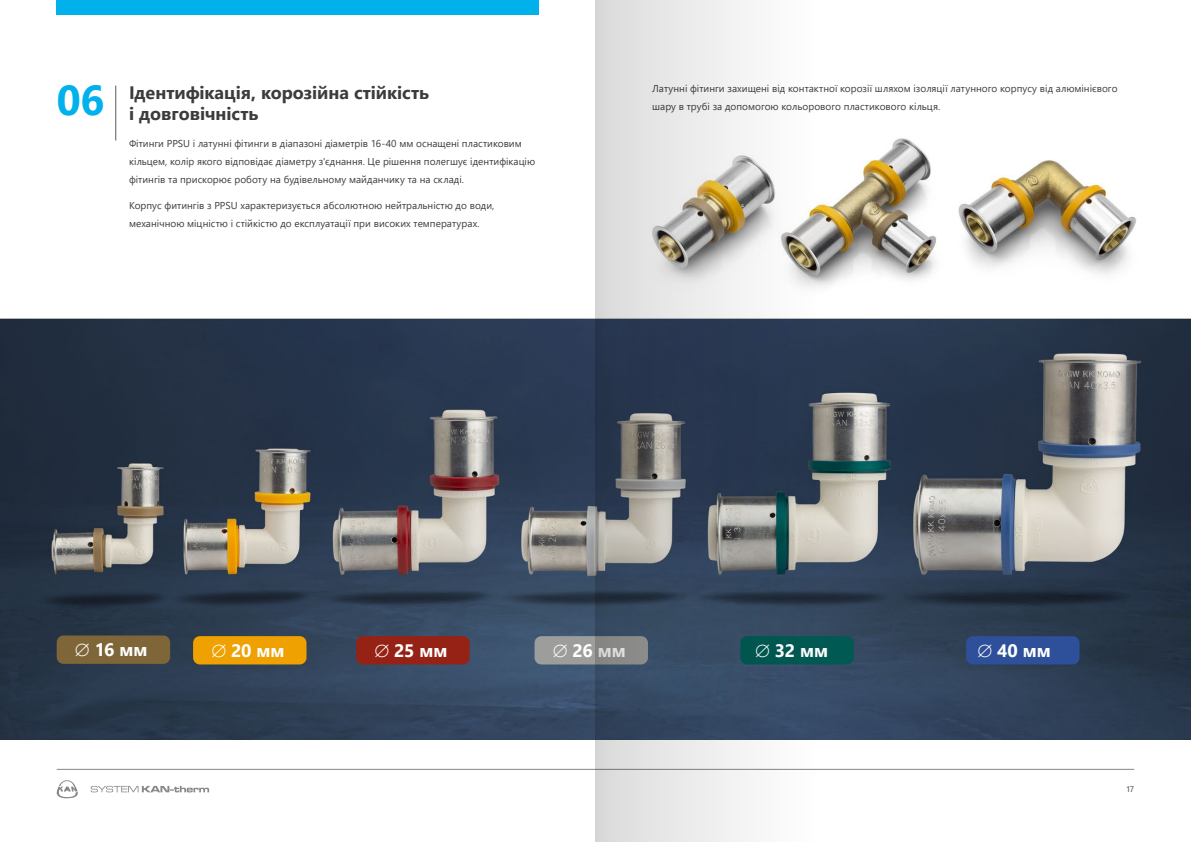
<style>
.page{position:relative;width:1191px;height:842px;background:#fff}
.page>*{position:absolute;margin:0;border:0;box-sizing:border-box;transform-origin:0 0}
.t1{font:700 41.7px "Segoe UI";color:#00b1eb}
.t2{font:700 18px/21.6px "Segoe UI";letter-spacing:-.005em;color:#3c3c3b}
.t3{font:700 18px "Segoe UI";letter-spacing:-.005em;color:#fff}
.t4{font:10px/18px "Segoe UI";color:#3c3c3b}
.t5{font:8px "Segoe UI";color:#3c3c3b}
</style>
<div class="page">
<svg style="left:57px;top:780px;width:21px;height:18px"></svg>
<svg style="left:91px;top:786px;width:118px;height:6px"></svg>
<img style="left:0;top:0;width:1191px;height:740px">
<hr style="left:116px;top:86px;width:1px;height:54px;background:#575756">
<div style="left:57px;top:635px;width:113px;height:29px;background:#7f6638;border-radius:7px"></div>
<div style="left:193px;top:636px;width:113px;height:28px;background:#eea100;border-radius:7px"></div>
<div style="left:356px;top:636px;width:113px;height:28px;background:#962215;border-radius:7px"></div>
<div style="left:534px;top:636px;width:114px;height:28px;background:#9d9d9c;border-radius:7px"></div>
<hr style="left:57px;top:769px;width:1077px;height:1px;background:#878787">
<div style="left:57px;top:0;width:482px;height:14px;background:#00b1eb"></div>
<div style="left:740px;top:636px;width:113px;height:28px;background:#005a53;border-radius:7px"></div>
<div style="left:966px;top:636px;width:113px;height:28px;background:#2e4f9a;border-radius:7px"></div>
<svg style="left:595px;top:0;width:221px;height:842px"></svg>
<h1 class="t1" style="left:57px;top:61px;width:49px">06</h1>
<h2 class="t2" style="left:129px;top:80px;width:301px">Ідентифікація, корозійна стійкість і довговічність</h2>
<p class="t4" style="left:129px;top:133px;width:407px">Фітинги PPSU і латунні фітинги в діапазоні діаметрів 16-40 мм оснащені пластиковим кільцем, колір якого відповідає діаметру з'єднання. Це рішення полегшує ідентифікацію фітингів та прискорює роботу на будівельному майданчику та на складі.</p>
<p class="t4" style="left:129px;top:196px;width:367px">Корпус фитингів з PPSU характеризується абсолютною нейтральністю до води, механічною міцністю і стійкістю до експлуатації при високих температурах.</p>
<p class="t4" style="left:652px;top:79px;width:467px">Латунні фітинги захищені від контактної корозії шляхом ізоляції латунного корпусу від алюмінієвого шару в трубі за допомогою кольорового пластикового кільця.</p>
<h2 class="t3" style="left:75px;top:633px;width:74px">∅ 16 мм</h2>
<h2 class="t3" style="left:211px;top:633px;width:75px">∅ 20 мм</h2>
<h2 class="t3" style="left:374px;top:633px;width:74px">∅ 25 мм</h2>
<h2 class="t3" style="left:553px;top:633px;width:74px">∅ 26 мм</h2>
<h2 class="t3" style="left:755px;top:633px;width:74px">∅ 32 мм</h2>
<h2 class="t3" style="left:977px;top:633px;width:75px">∅ 40 мм</h2>
<p class="t5" style="left:1126px;top:781px;width:10px">17</p>
</div>
